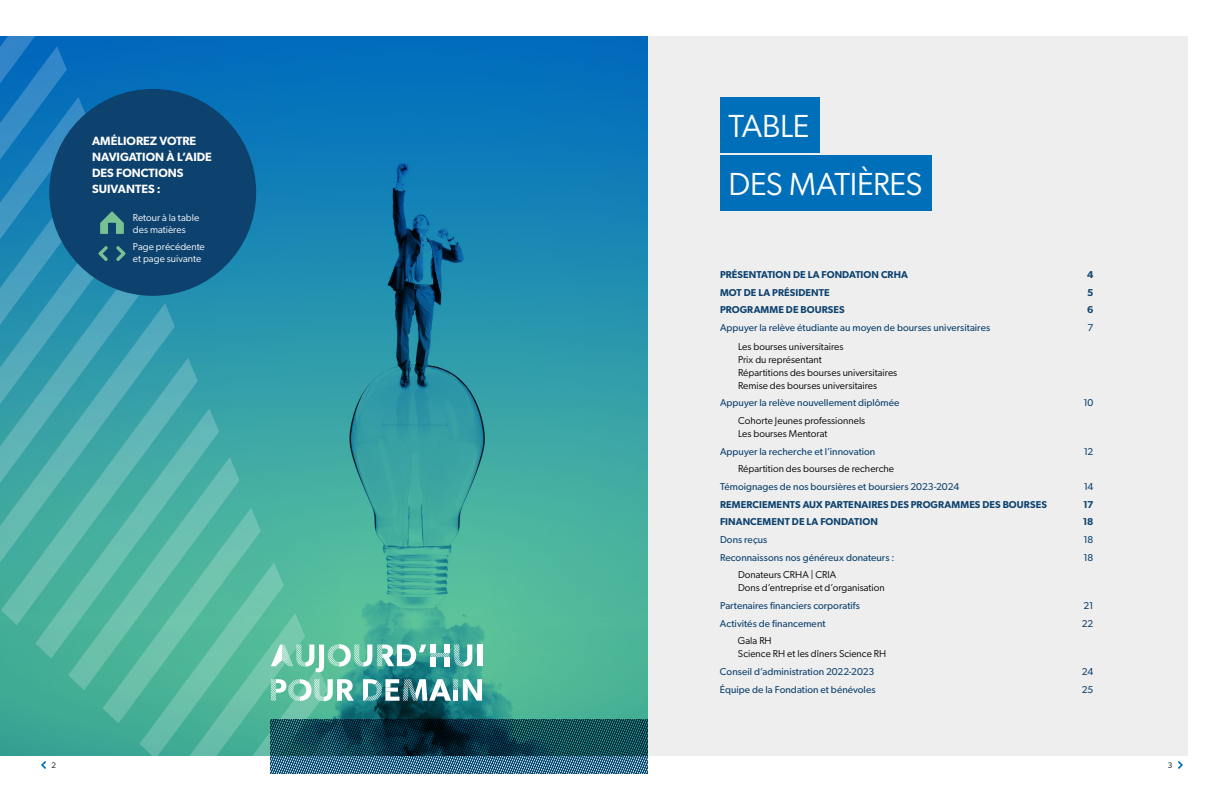
<style>
.page{position:relative;width:1224px;height:792px;background:#fff}
.page>*{position:absolute;margin:0;border:0;box-sizing:border-box;transform-origin:0 0}
.t1{font:32px/58.3px "Gibson";letter-spacing:-.01em;color:#fff}
.t2{font:600 12px/16px "Gibson";color:#fff}
.t3{font:10px "Gibson";letter-spacing:.005em;color:#0d426f}
.t4{font:10px/13px "Gibson";letter-spacing:.005em;color:#000}
.t5{font:600 10px "Gibson";letter-spacing:.01em;color:#0d426f}
.t6{font:10px/12px "Gibson";letter-spacing:.005em;color:#fff}
.t7{font:8px "Gibson";color:#000}
</style>
<div class="page">
<img style="left:0;top:36px;width:648px;height:720px">
<svg style="left:0;top:303px;width:175px;height:275px"></svg>
<svg style="left:1px;top:358px;width:197px;height:267px;background:#4eafa8"></svg>
<svg style="left:35px;top:408px;width:184px;height:251px;background:#50b1a6"></svg>
<svg style="left:68px;top:457px;width:172px;height:233px;background:#56b6a6"></svg>
<div style="left:648px;top:36px;width:540px;height:720px;background:#eee"></div>
<div style="left:49px;top:89px;width:207px;height:207px;background:#0d426f;border-radius:50%"></div>
<div style="left:720px;top:98px;width:99px;height:55px;background:#006fb9"></div>
<div style="left:720px;top:156px;width:212px;height:55px;background:#006fb9"></div>
<svg style="left:103px;top:508px;width:545px;height:266px;background:#50a998"></svg>
<svg style="left:0;top:36px;width:154px;height:462px"></svg>
<svg style="left:1178px;top:761px;width:5px;height:8px"></svg>
<svg style="left:41px;top:761px;width:5px;height:8px"></svg>
<p class="t2" style="left:92px;top:133px;width:121px">AMÉLIOREZ VOTRE<br>NAVIGATION À L’AIDE<br>DES FONCTIONS<br>SUIVANTES :</p>
<p class="t6" style="left:133px;top:211px;width:68px">Retour à la table des matières</p>
<p class="t6" style="left:133px;top:241px;width:73px">Page précédente et page suivante</p>
<h1 class="t1" style="left:729px;top:96px;width:195px">TABLE<br>DES MATIÈRES</h1>
<p class="t5" style="left:720px;top:269px;width:189px">PRÉSENTATION DE LA FONDATION CRHA</p>
<p class="t5" style="left:1087px;top:269px;width:8px">4</p>
<p class="t5" style="left:720px;top:286px;width:111px">MOT DE LA PRÉSIDENTE</p>
<p class="t5" style="left:1087px;top:286px;width:8px">5</p>
<p class="t5" style="left:720px;top:304px;width:126px">PROGRAMME DE BOURSES</p>
<p class="t5" style="left:1087px;top:304px;width:8px">6</p>
<p class="t3" style="left:720px;top:322px;width:272px">Appuyer la relève étudiante au moyen de bourses universitaires</p>
<p class="t3" style="left:1088px;top:322px;width:7px">7</p>
<p class="t4" style="left:738px;top:340px;width:161px">Les bourses universitaires<br>Prix du représentant<br>Répartitions des bourses universitaires<br>Remise des bourses universitaires</p>
<p class="t3" style="left:720px;top:397px;width:181px">Appuyer la relève nouvellement diplômée</p>
<p class="t3" style="left:1083px;top:397px;width:12px">10</p>
<p class="t4" style="left:738px;top:414px;width:129px">Cohorte Jeunes professionnels<br>Les bourses Mentorat</p>
<p class="t3" style="left:720px;top:445px;width:157px">Appuyer la recherche et l’innovation</p>
<p class="t3" style="left:1084px;top:445px;width:11px">12</p>
<p class="t4" style="left:738px;top:462px;width:158px">Répartition des bourses de recherche</p>
<p class="t3" style="left:720px;top:481px;width:241px">Témoignages de nos boursières et boursiers 2023-2024</p>
<p class="t3" style="left:1084px;top:481px;width:11px">14</p>
<p class="t5" style="left:720px;top:498px;width:328px">REMERCIEMENTS AUX PARTENAIRES DES PROGRAMMES DES BOURSES</p>
<p class="t5" style="left:1083px;top:498px;width:12px">17</p>
<p class="t5" style="left:720px;top:516px;width:159px">FINANCEMENT DE LA FONDATION</p>
<p class="t5" style="left:1083px;top:516px;width:12px">18</p>
<p class="t3" style="left:720px;top:534px;width:49px">Dons reçus</p>
<p class="t3" style="left:1084px;top:534px;width:11px">18</p>
<p class="t3" style="left:720px;top:551px;width:176px">Reconnaissons nos généreux donateurs :</p>
<p class="t3" style="left:1084px;top:551px;width:11px">18</p>
<p class="t4" style="left:738px;top:568px;width:148px">Donateurs CRHA | CRIA<br>Dons d’entreprise et d’organisation</p>
<p class="t3" style="left:720px;top:600px;width:142px">Partenaires financiers corporatifs</p>
<p class="t3" style="left:1084px;top:600px;width:11px">21</p>
<p class="t3" style="left:720px;top:617px;width:107px">Activités de financement</p>
<p class="t3" style="left:1082px;top:617px;width:13px">22</p>
<p class="t4" style="left:738px;top:634px;width:150px">Gala RH<br>Science RH et les dîners Science RH</p>
<p class="t3" style="left:720px;top:666px;width:156px">Conseil d’administration 2022-2023</p>
<p class="t3" style="left:1082px;top:666px;width:13px">24</p>
<p class="t3" style="left:720px;top:683px;width:157px">Équipe de la Fondation et bénévoles</p>
<p class="t3" style="left:1082px;top:683px;width:13px">25</p>
<p class="t7" style="left:52px;top:760px;width:6px">2</p>
<p class="t7" style="left:1168px;top:760px;width:6px">3</p>
</div>
